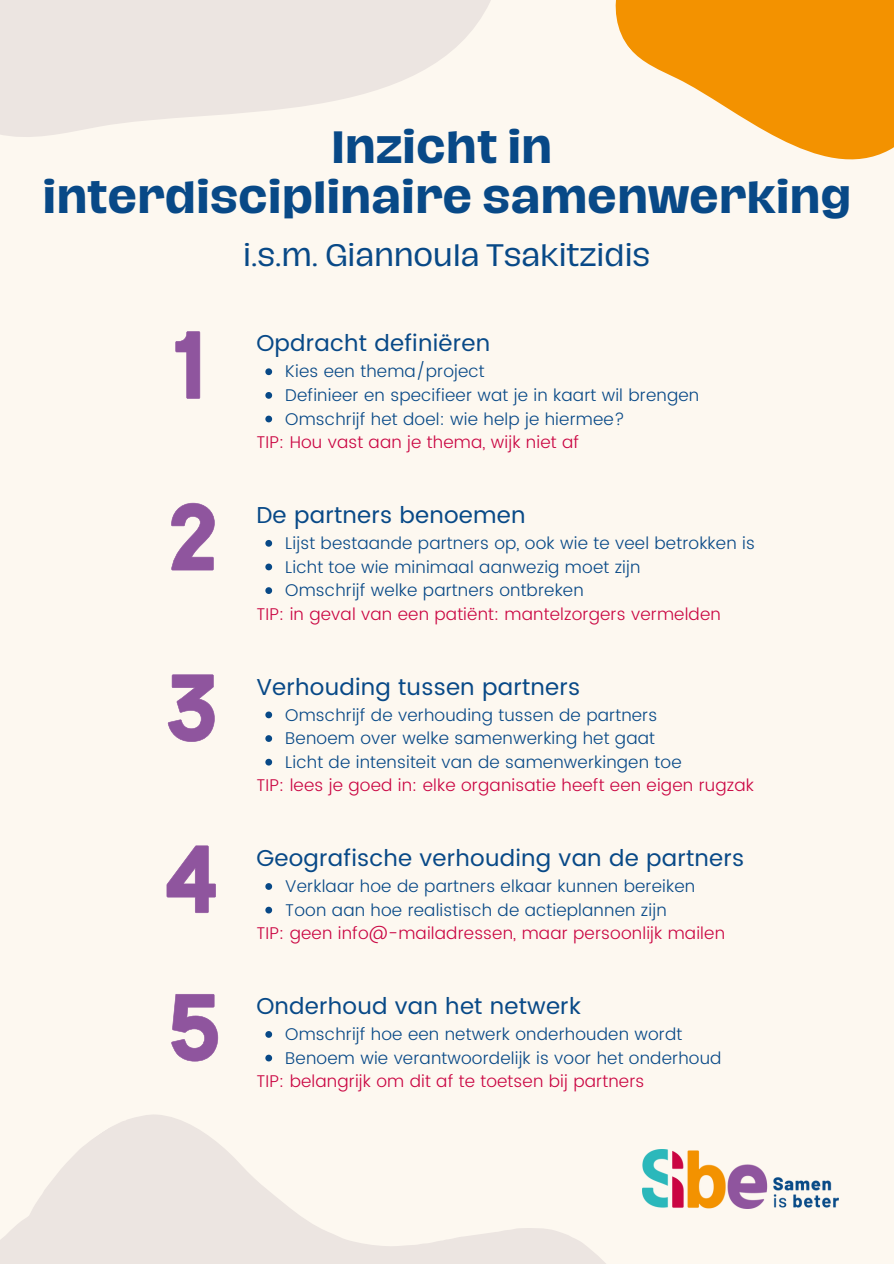
<style>
.page{position:relative;width:894px;height:1264px;background:#fff}
.page>*{position:absolute;margin:0;border:0;box-sizing:border-box;transform-origin:0 0}
.t1{font:700 41.4px/50.7px "Hagrid Text";color:#084987;text-align:center}
.t2{font:28.5px "Hagrid Text";color:#084987}
.t3{font:22.95px "Poppins";letter-spacing:.01em;color:#084987}
.t4{font:300 16.95px "Poppins";letter-spacing:.01em;color:#084987}
.t5{font:300 16.95px "Poppins";letter-spacing:.01em;color:#ca0542}
.t6{font:300 16.95px "Poppins";letter-spacing:.01em;color:#ca0642}
</style>
<div class="page">
<div style="left:0;top:0;width:893px;height:1263px;background:#fdf8f0"></div>
<svg style="left:0;top:0;width:491px;height:137px;fill:#ece5e1"></svg>
<svg style="left:0;top:1034px;width:605px;height:229px"></svg>
<img style="left:642px;top:1149px;width:196px;height:59px">
<svg style="left:615px;top:0;width:278px;height:160px;fill:#f39200"></svg>
<svg style="left:175px;top:331px;width:25px;height:68px"></svg>
<svg style="left:171px;top:503px;width:44px;height:67px"></svg>
<svg style="left:168px;top:674px;width:47px;height:68px"></svg>
<svg style="left:166px;top:845px;width:50px;height:68px"></svg>
<svg style="left:171px;top:994px;width:47px;height:67px"></svg>
<svg style="left:265px;top:368px;width:7px;height:7px"></svg>
<svg style="left:265px;top:392px;width:7px;height:7px"></svg>
<svg style="left:265px;top:415px;width:7px;height:7px"></svg>
<svg style="left:265px;top:540px;width:7px;height:6px"></svg>
<svg style="left:265px;top:563px;width:7px;height:7px"></svg>
<svg style="left:265px;top:587px;width:7px;height:7px"></svg>
<svg style="left:265px;top:1031px;width:7px;height:6px"></svg>
<svg style="left:265px;top:1054px;width:7px;height:7px"></svg>
<svg style="left:265px;top:883px;width:7px;height:6px"></svg>
<svg style="left:265px;top:906px;width:7px;height:7px"></svg>
<svg style="left:265px;top:711px;width:7px;height:7px"></svg>
<svg style="left:265px;top:735px;width:7px;height:7px"></svg>
<svg style="left:265px;top:758px;width:7px;height:7px"></svg>
<p class="t1" style="left:43px;top:122px;width:809px">Inzicht in<br>interdisciplinaire samenwerking</p>
<p class="t2" style="left:243px;top:242px;width:408px">i.s.m. Giannoula Tsakitzidis</p>
<p class="t3" style="left:256px;top:330px;width:235px">Opdracht definiëren</p>
<h1 class="t4" style="left:285px;top:361px;width:201px">Kies een thema/project</h1>
<h2 class="t4" style="left:285px;top:385px;width:415px">Definieer en specifieer wat je in kaart wil brengen</h2>
<p class="t4" style="left:285px;top:409px;width:340px">Omschrijf het doel: wie help je hiermee?</p>
<h3 class="t5" style="left:256px;top:432px;width:324px">TIP: Hou vast aan je thema, wijk niet af</h3>
<p class="t3" style="left:256px;top:501px;width:271px">De partners benoemen</p>
<p class="t4" style="left:285px;top:533px;width:471px">Lijst bestaande partners op, ook wie te veel betrokken is</p>
<p class="t4" style="left:285px;top:557px;width:356px">Licht toe wie minimaal aanwezig moet zijn</p>
<p class="t4" style="left:285px;top:580px;width:300px">Omschrijf welke partners ontbreken</p>
<p class="t6" style="left:256px;top:604px;width:466px">TIP: in geval van een patiënt: mantelzorgers vermelden</p>
<p class="t3" style="left:256px;top:673px;width:325px">Verhouding tussen partners</p>
<p class="t4" style="left:285px;top:704px;width:373px">Omschrijf de verhouding tussen de partners</p>
<p class="t4" style="left:285px;top:728px;width:371px">Benoem over welke samenwerking het gaat</p>
<p class="t4" style="left:285px;top:752px;width:398px">Licht de intensiteit van de samenwerkingen toe</p>
<h3 class="t5" style="left:256px;top:775px;width:499px">TIP: lees je goed in: elke organisatie heeft een eigen rugzak</h3>
<p class="t3" style="left:256px;top:844px;width:489px">Geografische verhouding van de partners</p>
<p class="t4" style="left:285px;top:876px;width:411px">Verklaar hoe de partners elkaar kunnen bereiken</p>
<h3 class="t4" style="left:285px;top:900px;width:383px">Toon aan hoe realistisch de actieplannen zijn</h3>
<p class="t5" style="left:256px;top:923px;width:470px">TIP: geen info@-mailadressen, maar persoonlijk mailen</p>
<h3 class="t3" style="left:256px;top:992px;width:326px">Onderhoud van het netwerk</h3>
<p class="t4" style="left:285px;top:1024px;width:398px">Omschrijf hoe een netwerk onderhouden wordt</p>
<p class="t4" style="left:285px;top:1047px;width:437px">Benoem wie verantwoordelijk is voor het onderhoud</p>
<p class="t5" style="left:256px;top:1071px;width:389px">TIP: belangrijk om dit af te toetsen bij partners</p>
</div>
